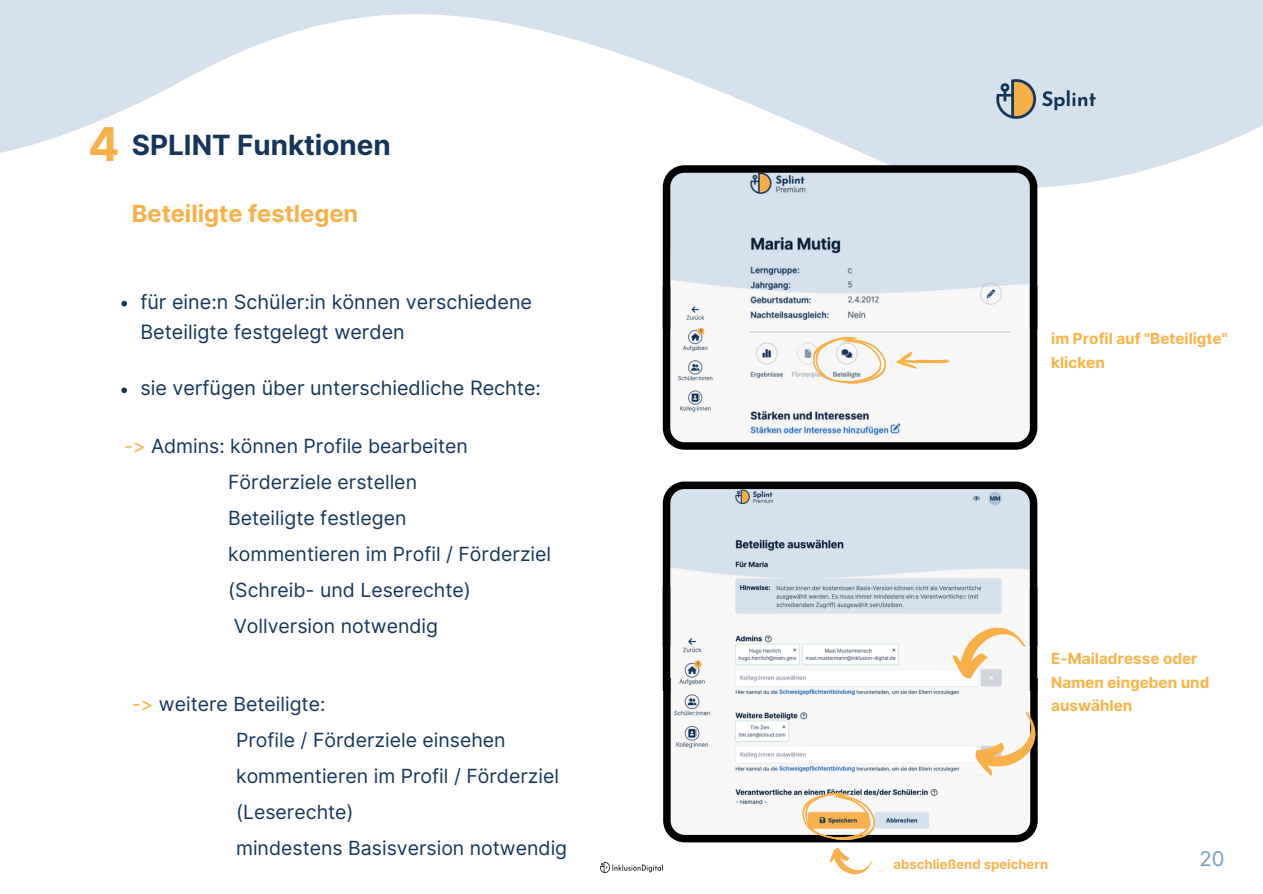
<style>
.page{position:relative;width:1263px;height:894px;background:#fff}
.page>*{position:absolute;margin:0;border:0;box-sizing:border-box;transform-origin:0 0}
.t1{font:700 46.65px "Inter";color:#f9b048}
.t2{font:700 27.75px "Inter";color:#15365a}
.t3{font:700 23.7px "Inter";color:#f9b048}
.t4{font:20.4px "Inter";color:#799fc2}
.t5{font:19.8px/30.3px "Inter";color:#15365a}
.t6{font:19.5px "Inter";color:#15365a}
.t7{font:700 15.3px/23.5px "Inter";color:#f9b347}
.t8{font:700 13.05px "Inter";color:#f9b24d}
.s1{color:#f9b048}
</style>
<div class="page">
<svg style="left:0;top:0;width:1263px;height:252px"></svg>
<img style="left:997px;top:79px;width:99px;height:39px">
<img style="left:601px;top:862px;width:61px;height:10px">
<svg style="left:663px;top:166px;width:374px;height:120px;background:#bfcad4"></svg>
<svg style="left:663px;top:286px;width:374px;height:163px"></svg>
<svg style="left:810px;top:331px;width:80px;height:65px"></svg>
<svg style="left:663px;top:482px;width:374px;height:105px;background:#bec8d1"></svg>
<svg style="left:663px;top:678px;width:375px;height:163px"></svg>
<svg style="left:663px;top:587px;width:374px;height:103px"></svg>
<svg style="left:971px;top:700px;width:67px;height:84px"></svg>
<svg style="left:798px;top:785px;width:83px;height:90px"></svg>
<svg style="left:121px;top:301px;width:6px;height:5px"></svg>
<svg style="left:121px;top:387px;width:6px;height:6px"></svg>
<svg style="left:896px;top:352px;width:54px;height:16px"></svg>
<p class="t1" style="left:88px;top:116px;width:33px">4</p>
<p class="t2" style="left:132px;top:128px;width:260px">SPLINT Funktionen</p>
<p class="t3" style="left:132px;top:199px;width:228px">Beteiligte festlegen</p>
<p class="t5" style="left:140px;top:286px;width:393px">für eine:n Schüler:in können verschiedene<br>Beteiligte festgelegt werden</p>
<p class="t5" style="left:140px;top:373px;width:402px">sie verfügen über unterschiedliche Rechte:</p>
<p class="t6" style="left:124px;top:434px;width:345px"><span class="s1">-&gt;</span> Admins: können Profile bearbeiten</p>
<p class="t6" style="left:228px;top:470px;width:190px">Förderziele erstellen</p>
<p class="t6" style="left:228px;top:506px;width:180px">Beteiligte festlegen</p>
<p class="t6" style="left:228px;top:542px;width:324px">kommentieren im Profil / Förderziel</p>
<p class="t6" style="left:228px;top:578px;width:244px">(Schreib- und Leserechte)</p>
<p class="t6" style="left:234px;top:614px;width:206px">Vollversion notwendig</p>
<p class="t6" style="left:132px;top:691px;width:195px"><span class="s1">-&gt;</span> weitere Beteiligte:</p>
<p class="t6" style="left:236px;top:727px;width:271px">Profile / Förderziele einsehen</p>
<p class="t6" style="left:236px;top:763px;width:324px">kommentieren im Profil / Förderziel</p>
<p class="t6" style="left:236px;top:799px;width:119px">(Leserechte)</p>
<p class="t6" style="left:236px;top:835px;width:333px">mindestens Basisversion notwendig</p>
<p class="t7" style="left:1051px;top:327px;width:178px">im Profil auf "Beteiligte" klicken</p>
<p class="t7" style="left:1051px;top:646px;width:160px">E-Mailadresse oder<br>Namen eingeben und auswählen</p>
<p class="t8" style="left:893px;top:856px;width:156px">abschließend speichern</p>
<p class="t4" style="left:1199px;top:846px;width:27px">20</p>
</div>
